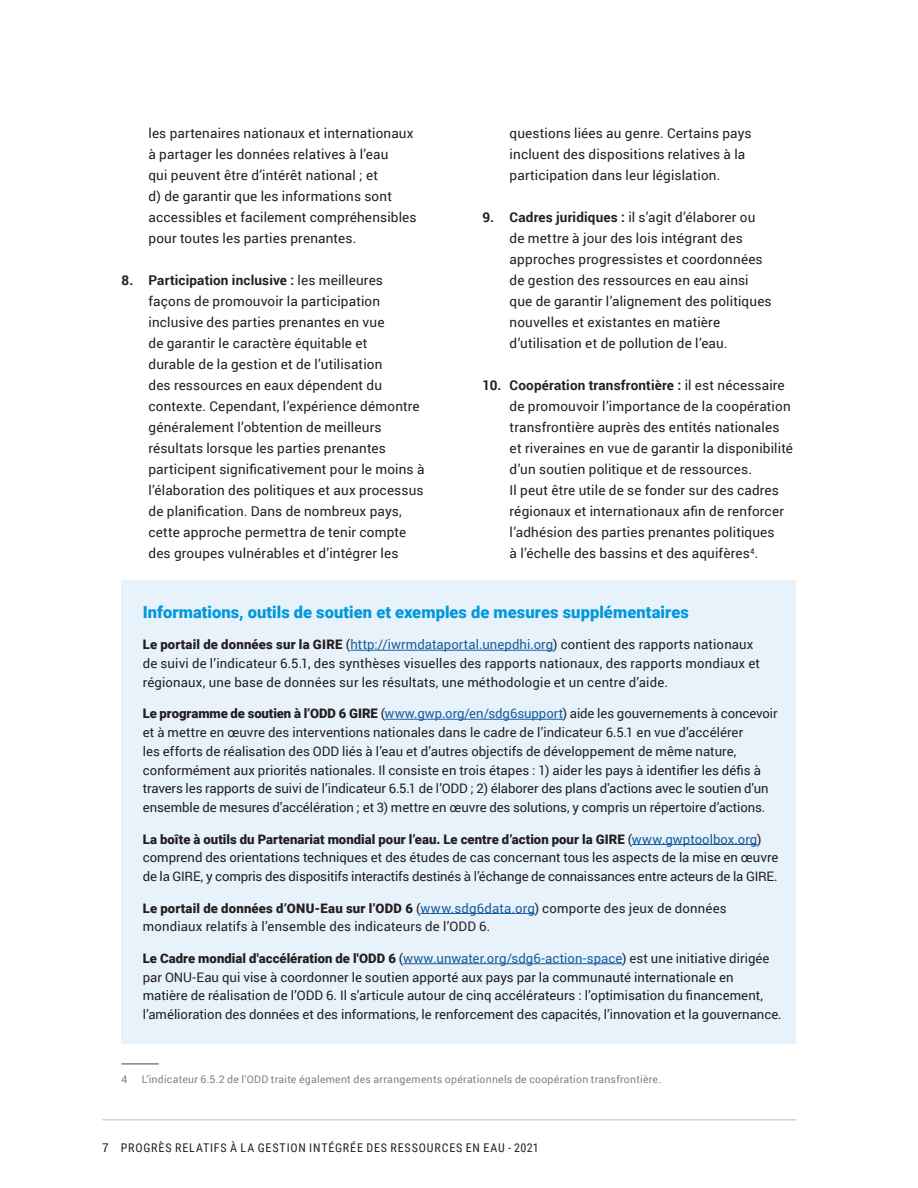
<style>
.page{position:relative;width:918px;height:1188px;background:#fff}
.page>*{position:absolute;margin:0;border:0;box-sizing:border-box;transform-origin:0 0}
.Paragraph_Style_2{font:900 16.5px "Roboto";letter-spacing:.005em;color:#0098db}
.t1{font:13.5px/21px "Roboto";letter-spacing:.01em;color:#231f20}
.Paragraph_Style_2-2{font:13.2px/18.8px "Roboto";color:#231f20}
.t2{font:12px "Roboto Condensed";letter-spacing:.07em;color:#231f20}
.FN1_first_line{font:10.5px "Roboto";letter-spacing:.02em;color:#808285}
.s1{font-weight:700}
.s2{font-weight:900}
.s3{color:#175d9e}
.s4{font-family:"Roboto"}
</style>
<div class="page">
<hr style="left:102px;top:1119px;width:695px;height:1px;background:#d1d2d4">
<hr style="left:122px;top:1063px;width:37px;height:2px;background:#808285">
<div style="left:122px;top:580px;width:674px;height:63px;background:#e8f2fa"></div>
<div style="left:122px;top:615px;width:674px;height:97px;background:#e8f2fa"></div>
<hr style="left:350px;top:650px;width:203px;height:1px;background:#175d9e">
<div style="left:122px;top:684px;width:674px;height:153px;background:#e8f2fa"></div>
<hr style="left:385px;top:719px;width:178px;height:1px;background:#175d9e">
<div style="left:122px;top:810px;width:674px;height:96px;background:#e8f2fa"></div>
<hr style="left:632px;top:844px;width:125px;height:1px;background:#175d9e">
<div style="left:122px;top:879px;width:674px;height:77px;background:#e8f2fa"></div>
<hr style="left:420px;top:913px;width:115px;height:1px;background:#175d9e">
<div style="left:122px;top:929px;width:674px;height:115px;background:#e8f2fa"></div>
<hr style="left:403px;top:963px;width:219px;height:1px;background:#175d9e">
<p class="t1" style="left:148px;top:122px;width:270px">les partenaires nationaux et internationaux à partager les données relatives à l’eau<br>qui peuvent être d’intérêt national ; et<br>d) de garantir que les informations sont accessibles et facilement compréhensibles pour toutes les parties prenantes.</p>
<p class="t1" style="left:148px;top:269px;width:277px;text-indent:-27px"><span class="s1">8. Participation inclusive :</span> les meilleures façons de promouvoir la participation inclusive des parties prenantes en vue<br>de garantir le caractère équitable et<br>durable de la gestion et de l’utilisation<br>des ressources en eaux dépendent du contexte. Cependant, l’expérience démontre généralement l’obtention de meilleurs résultats lorsque les parties prenantes participent significativement pour le moins à l’élaboration des politiques et aux processus de planification. Dans de nombreux pays, cette approche permettra de tenir compte des groupes vulnérables et d’intégrer les</p>
<p class="t1" style="left:510px;top:122px;width:243px">questions liées au genre. Certains pays incluent des dispositions relatives à la participation dans leur législation.</p>
<p class="t1" style="left:510px;top:206px;width:264px;text-indent:-27px"><span class="s1">9. Cadres juridiques :</span> il s’agit d’élaborer ou de mettre à jour des lois intégrant des approches progressistes et coordonnées de gestion des ressources en eau ainsi que de garantir l’alignement des politiques nouvelles et existantes en matière d’utilisation et de pollution de l’eau.</p>
<p class="t1" style="left:510px;top:374px;width:285px;text-indent:-27px"><span class="s1">10. Coopération transfrontière :</span> il est nécessaire de promouvoir l’importance de la coopération transfrontière auprès des entités nationales et riveraines en vue de garantir la disponibilité d’un soutien politique et de ressources.<br>Il peut être utile de se fonder sur des cadres régionaux et internationaux afin de renforcer l’adhésion des parties prenantes politiques<br>à l’échelle des bassins et des aquifères<sup>4</sup>.</p>
<p class="Paragraph_Style_2" style="left:143px;top:600px;width:548px">Informations, outils de soutien et exemples de mesures supplémentaires</p>
<p class="Paragraph_Style_2-2" style="left:143px;top:635px;width:619px"><span class="s2">Le portail de données sur la GIRE</span> (<span class="s3">http://iwrmdataportal.unepdhi.org</span>) contient des rapports nationaux de suivi de l’indicateur 6.5.1, des synthèses visuelles des rapports nationaux, des rapports mondiaux et régionaux, une base de données sur les résultats, une méthodologie et un centre d’aide.</p>
<p class="Paragraph_Style_2-2" style="left:143px;top:704px;width:636px"><span class="s2">Le programme de soutien à l’ODD 6 GIRE</span> (<span class="s3">www.gwp.org/en/sdg6support</span>) aide les gouvernements à concevoir et à mettre en œuvre des interventions nationales dans le cadre de l’indicateur 6.5.1 en vue d’accélérer<br>les efforts de réalisation des ODD liés à l’eau et d’autres objectifs de développement de même nature, conformément aux priorités nationales. Il consiste en trois étapes : 1) aider les pays à identifier les défis à travers les rapports de suivi de l’indicateur 6.5.1 de l’ODD ; 2) élaborer des plans d'actions avec le soutien d'un ensemble de mesures d'accélération ; et 3) mettre en œuvre des solutions, y compris un répertoire d’actions.</p>
<p class="Paragraph_Style_2-2" style="left:143px;top:829px;width:637px"><span class="s2">La boîte à outils du Partenariat mondial pour l’eau. Le centre d’action pour la GIRE</span> (<span class="s3">www.gwptoolbox.org</span>) comprend des orientations techniques et des études de cas concernant tous les aspects de la mise en œuvre de la GIRE, y compris des dispositifs interactifs destinés à l’échange de connaissances entre acteurs de la GIRE.</p>
<p class="Paragraph_Style_2-2" style="left:143px;top:898px;width:585px"><span class="s2">Le portail de données d’ONU-Eau sur l’ODD 6</span> (<span class="s3">www.sdg6data.org</span>) comporte des jeux de données mondiaux relatifs à l’ensemble des indicateurs de l’ODD 6.</p>
<p class="Paragraph_Style_2-2" style="left:143px;top:948px;width:641px"><span class="s2">Le Cadre mondial d'accélération de l'ODD 6</span> (<span class="s3">www.unwater.org/sdg6-action-space</span>) est une initiative dirigée par ONU-Eau qui vise à coordonner le soutien apporté aux pays par la communauté internationale en matière de réalisation de l’ODD 6. Il s’articule autour de cinq accélérateurs : l’optimisation du financement, l’amélioration des données et des informations, le renforcement des capacités, l’innovation et la gouvernance.</p>
<p class="FN1_first_line" style="left:122px;top:1072px;width:7px">4</p>
<p class="FN1_first_line" style="left:142px;top:1072px;width:521px">L’indicateur 6.5.2 de l’ODD traite également des arrangements opérationnels de coopération transfrontière.</p>
<p class="t2" style="left:102px;top:1139px;width:438px"><span class="s4">7</span> PROGRÈS RELATIFS À LA GESTION INTÉGRÉE DES RESSOURCES EN EAU - 2021</p>
</div>
